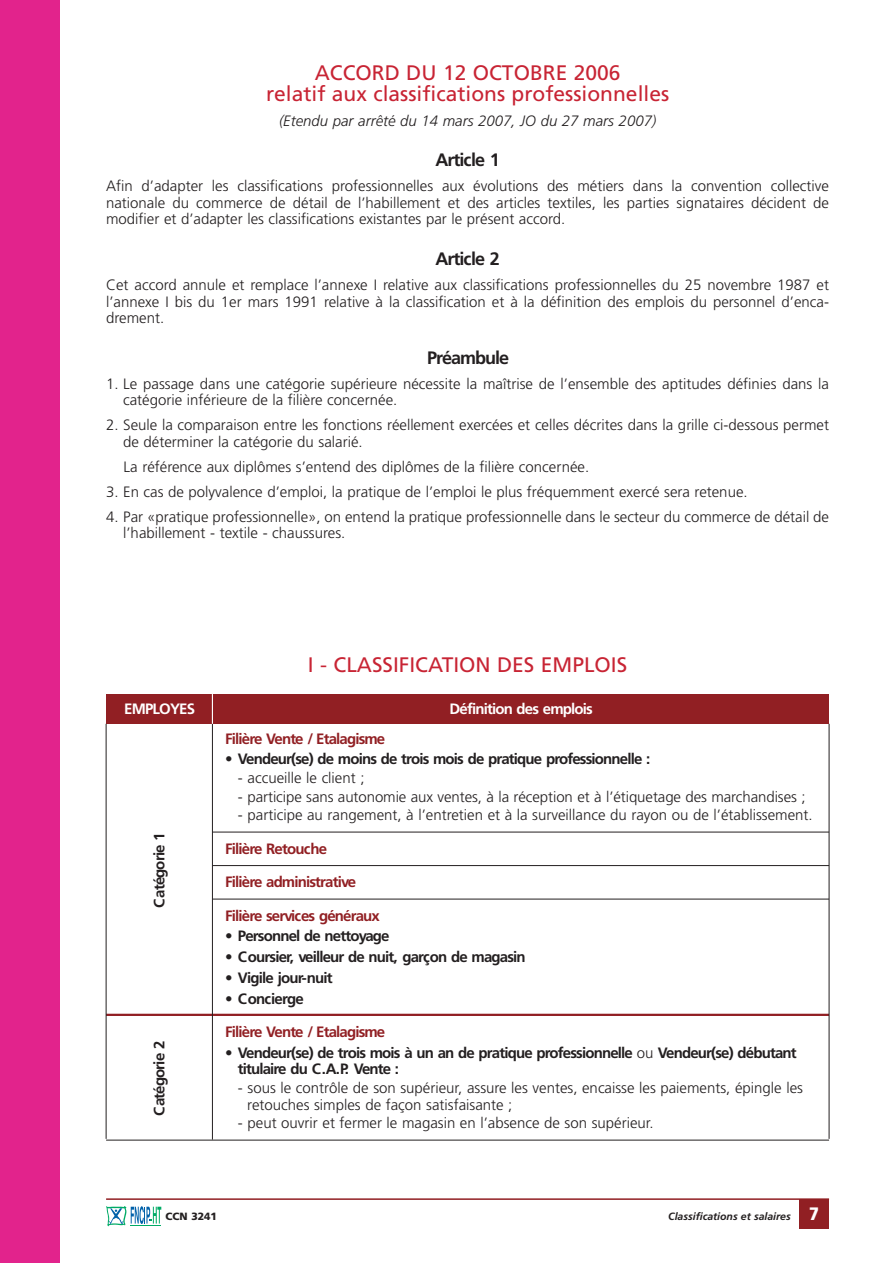
<style>
.page{position:relative;width:893px;height:1263px;background:#fff}
.page>*{position:absolute;margin:0;border:0;box-sizing:border-box;transform-origin:0 0}
.t1{font:21px/21px "Frutiger";color:#c82434;text-align:center}
.t2{font:700 18px "Frutiger";letter-spacing:-.055em;color:#231f20}
.t3{font:300 15px/16.5px "Frutiger";color:#231f20}
.t4{font:700 15px/16.5px "Frutiger";letter-spacing:-.055em;color:#231f20}
.t5{font:700 15px "Frutiger";letter-spacing:-.055em;color:#911f23}
.t6{font:italic 300 15px "Frutiger";color:#231f20}
.t7{font:700 15px "Frutiger";letter-spacing:-.055em;color:#fff}
.t8{font:italic 700 10.5px "Frutiger";color:#231f20}
.t9{font:900 10.5px "Frutiger";color:#231f20}
.s1{color:#fff}
.s2{font-weight:300}
.s3{font-weight:900;font-style:normal;font-size:18px;color:#fff}
</style>
<div class="page">
<hr style="left:212px;top:832px;width:617px;height:1px;background:#231f20">
<hr style="left:212px;top:865px;width:617px;height:1px;background:#231f20">
<hr style="left:212px;top:899px;width:617px;height:1px;background:#231f20">
<hr style="left:106px;top:1014px;width:723px;height:2px;background:#911f23">
<hr style="left:106px;top:1140px;width:723px;height:1px;background:#231f20">
<div style="left:0;top:0;width:59px;height:1263px;background:#e2238c"></div>
<div style="left:799px;top:1199px;width:30px;height:30px;background:#911f23"></div>
<hr style="left:106px;top:1198px;width:723px;height:2px;background:#911f23">
<svg style="left:106px;top:1206px;width:55px;height:20px"></svg>
<hr style="left:131px;top:1225px;width:30px;height:1px;background:#00ab66">
<div style="left:106px;top:694px;width:106px;height:30px;background:#911f23"></div>
<hr style="left:212px;top:724px;width:1px;height:416px;background:#231f20">
<hr style="left:829px;top:724px;width:1px;height:415px;background:#231f20">
<hr style="left:106px;top:724px;width:1px;height:415px;background:#231f20">
<div style="left:212px;top:694px;width:617px;height:30px;background:#911f23"></div>
<hr style="left:212px;top:694px;width:1px;height:30px;background:#fff">
<h1 class="t1" style="left:266px;top:63px;width:405px">ACCORD DU 12 OCTOBRE 2006<br>relatif aux classifications professionnelles</h1>
<p class="t6" style="left:279px;top:114px;width:379px">(Etendu par arrêté du 14 mars 2007, JO du 27 mars 2007)</p>
<p class="t2" style="left:435px;top:153px;width:66px">Article 1</p>
<p class="t3" style="left:106px;top:179px;width:724px;text-align:justify">Afin d’adapter les classifications professionnelles aux évolutions des métiers dans la convention collective nationale du commerce de détail de l’habillement et des articles textiles, les parties signataires décident de modifier et d’adapter les classifications existantes par le présent accord.</p>
<p class="t2" style="left:435px;top:252px;width:66px">Article 2</p>
<p class="t3" style="left:106px;top:278px;width:724px;text-align:justify">Cet accord annule et remplace l’annexe I relative aux classifications professionnelles du 25 novembre 1987 et l’annexe I bis du 1er mars 1991 relative à la classification et à la définition des emplois du personnel d’enca&shy;drement.</p>
<p class="t2" style="left:427px;top:350px;width:84px">Préambule</p>
<p class="t3" style="left:123px;top:377px;width:707px;text-indent:-17px">1. Le passage dans une catégorie supérieure nécessite la maîtrise de l’ensemble des aptitudes définies dans la catégorie inférieure de la filière concernée.</p>
<p class="t3" style="left:123px;top:418px;width:707px;text-indent:-17px">2. Seule la comparaison entre les fonctions réellement exercées et celles décrites dans la grille ci-dessous permet de déterminer la catégorie du salarié.</p>
<p class="t3" style="left:106px;top:460px;width:485px"><span class="s1">2.</span> La référence aux diplômes s’entend des diplômes de la filière concernée.</p>
<p class="t3" style="left:106px;top:485px;width:643px">3. En cas de polyvalence d’emploi, la pratique de l’emploi le plus fréquemment exercé sera retenue.</p>
<p class="t3" style="left:123px;top:510px;width:707px;text-indent:-17px">4. Par «pratique professionnelle», on entend la pratique professionnelle dans le secteur du commerce de détail de l’habillement - textile - chaussures.</p>
<p class="t7" style="left:124px;top:703px;width:72px">EMPLOYES</p>
<p class="t4" style="left:152px;top:908px;width:77px;rotate:-90deg">Catégorie 1</p>
<p class="t4" style="left:152px;top:1116px;width:77px;rotate:-90deg">Catégorie 2</p>
<h1 class="t1" style="left:308px;top:656px;width:321px">I - CLASSIFICATION DES EMPLOIS</h1>
<p class="t7" style="left:449px;top:703px;width:145px">Définition des emplois</p>
<p class="t5" style="left:225px;top:732px;width:162px">Filière Vente / Etalagisme</p>
<p class="t4" style="left:225px;top:752px;width:427px">• Vendeur(se) de moins de trois mois de pratique professionnelle :</p>
<p class="t3" style="left:238px;top:771px;width:128px">- accueille le client ;</p>
<p class="t3" style="left:238px;top:789px;width:569px">- participe sans autonomie aux ventes, à la réception et à l’étiquetage des marchandises ;</p>
<p class="t3" style="left:238px;top:808px;width:576px">- participe au rangement, à l’entretien et à la surveillance du rayon ou de l’établissement.</p>
<p class="t5" style="left:225px;top:842px;width:103px">Filière Retouche</p>
<p class="t5" style="left:225px;top:876px;width:132px">Filière administrative</p>
<p class="t5" style="left:225px;top:909px;width:156px">Filière services généraux</p>
<p class="t4" style="left:225px;top:929px;width:166px">• Personnel de nettoyage</p>
<p class="t4" style="left:225px;top:950px;width:302px">• Coursier, veilleur de nuit, garçon de magasin</p>
<p class="t4" style="left:225px;top:971px;width:109px">• Vigile jour-nuit</p>
<p class="t4" style="left:225px;top:991px;width:80px">• Concierge</p>
<p class="t5" style="left:225px;top:1026px;width:162px">Filière Vente / Etalagisme</p>
<p class="t4" style="left:238px;top:1046px;width:560px;text-indent:-13px"><span class="s2">•</span> Vendeur(se) de trois mois à un an de pratique professionnelle <span class="s2">ou</span> Vendeur(se) débutant titulaire du C.A.P. Vente :</p>
<p class="t3" style="left:247px;top:1081px;width:557px;text-indent:-9px">- sous le contrôle de son supérieur, assure les ventes, encaisse les paiements, épingle les retouches simples de façon satisfaisante ;</p>
<p class="t3" style="left:238px;top:1116px;width:417px">- peut ouvrir et fermer le magasin en l’absence de son supérieur.</p>
<p class="t9" style="left:166px;top:1212px;width:53px">CCN 3241</p>
<p class="t8" style="left:668px;top:1212px;width:152px">Classifications et salaires <span class="s3">7</span></p>
</div>
